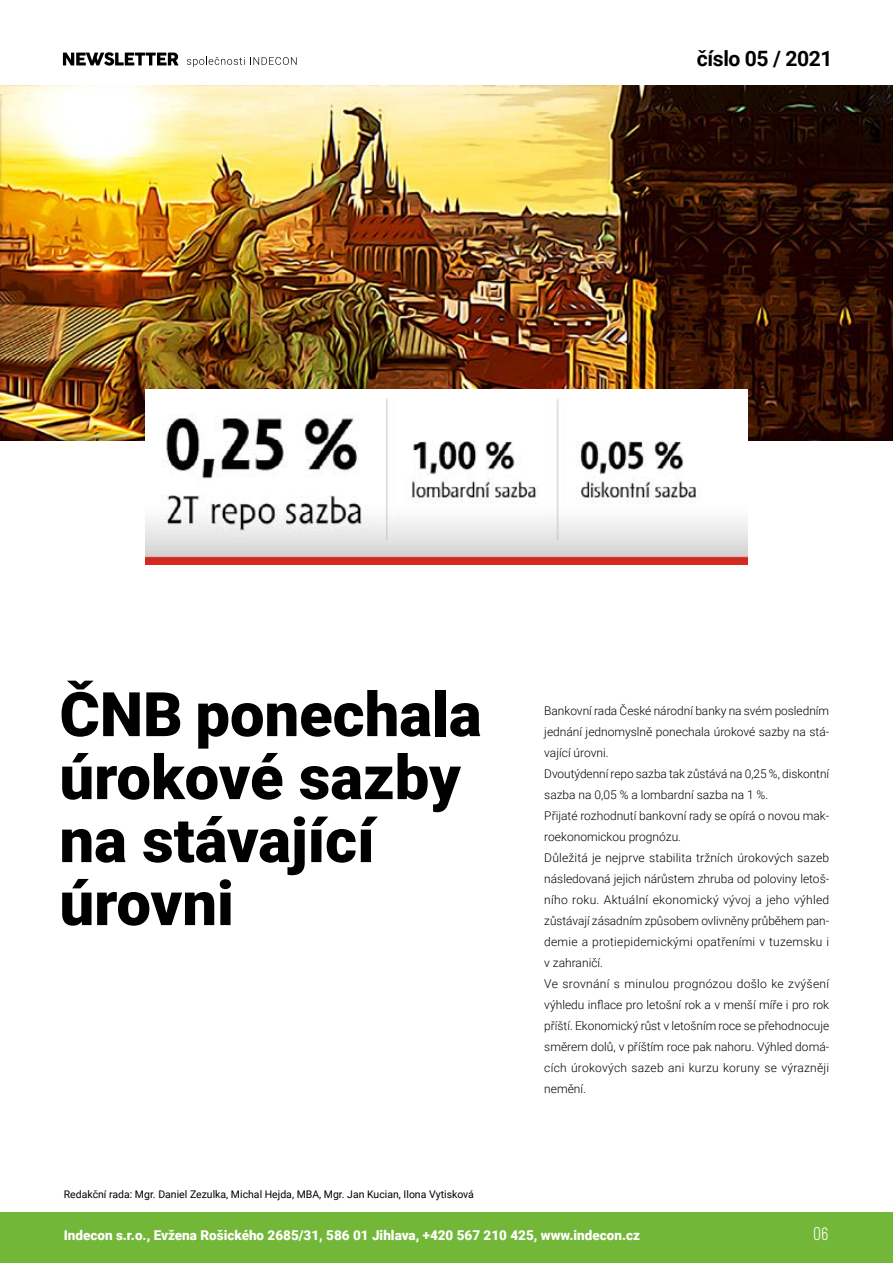
<style>
.page{position:relative;width:893px;height:1263px;background:#fff}
.page>*{position:absolute;margin:0;border:0;box-sizing:border-box;transform-origin:0 0}
.t1{font:900 61.5px/63px "Roboto";color:#000}
.t2{font:700 21.15px "Roboto";letter-spacing:-.02em;color:#000}
.t3{font:300 18px "Barlow Condensed";color:#fff}
.t4{font:900 13.5px "Roboto";color:#fff}
.t5{font:300 12px/21px "Roboto";color:#000}
.t6{font:10.5px "Roboto";color:#000}
</style>
<div class="page">
<svg style="left:63px;top:52px;width:115px;height:14px"></svg>
<svg style="left:187px;top:57px;width:110px;height:10px"></svg>
<img style="left:0;top:86px;width:893px;height:354px">
<img style="left:146px;top:389px;width:601px;height:175px">
<div style="left:0;top:1212px;width:893px;height:51px;background:#73b738"></div>
<h2 class="t2" style="left:697px;top:43px;width:137px">číslo 05 / 2021</h2>
<h1 class="t1" style="left:60px;top:680px;width:424px">ČNB ponechala úrokové sazby na stávající úrovni</h1>
<p class="t6" style="left:64px;top:1187px;width:412px">Redakční rada: Mgr. Daniel Zezulka, Michal Hejda, MBA, Mgr. Jan Kucian, Ilona Vytisková</p>
<p class="t5" style="left:544px;top:700px;width:286px">Bankovní rada České národní banky na svém posledním jednání jednomyslně ponechala úrokové sazby na stá&shy;vající úrovni.<br>Dvoutýdenní repo sazba tak zůstává na 0,25 %, diskontní sazba na 0,05 % a lombardní sazba na 1 %.<br>Přijaté rozhodnutí bankovní rady se opírá o novou mak&shy;roekonomickou prognózu.<br>Důležitá je nejprve stabilita tržních úrokových sazeb následovaná jejich nárůstem zhruba od poloviny letoš&shy;ního roku. Aktuální ekonomický vývoj a jeho výhled zůstávají zásadním způsobem ovlivněny průběhem pan&shy;demie a protiepidemickými opatřeními v tuzemsku i v zahraničí.<br>Ve srovnání s minulou prognózou došlo ke zvýšení výhledu inflace pro letošní rok a v menší míře i pro rok příští. Ekonomický růst v letošním roce se přehodnocuje směrem dolů, v příštím roce pak nahoru. Výhled domá&shy;cích úrokových sazeb ani kurzu koruny se výrazněji nemění.</p>
<p class="t4" style="left:64px;top:1226px;width:578px">Indecon s.r.o., Evžena Rošického 2685/31, 586 01 Jihlava, +420 567 210 425, www.indecon.cz</p>
<h3 class="t3" style="left:813px;top:1221px;width:17px">06</h3>
</div>
